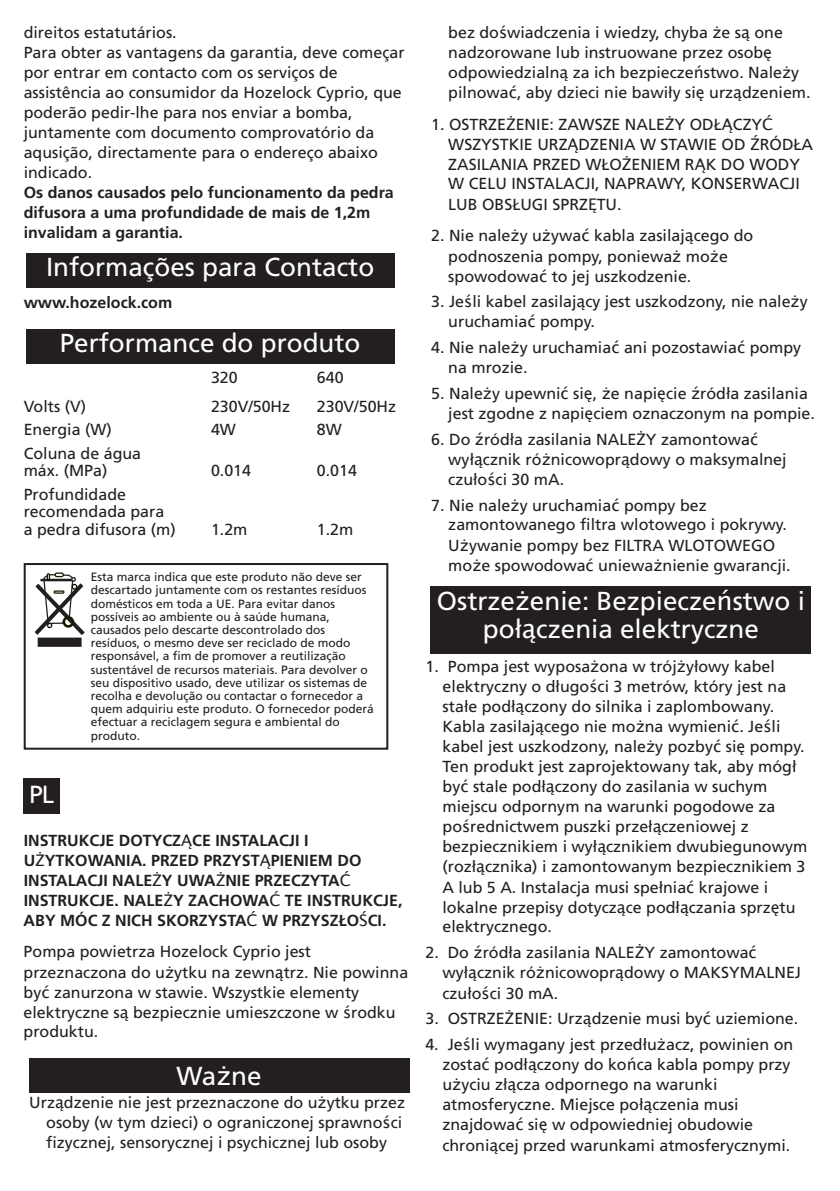
<style>
.page{position:relative;width:840px;height:1191px;background:#fff}
.page>*{position:absolute;margin:0;border:0;box-sizing:border-box;transform-origin:0 0}
.t1{font:26px/28.8px "Frutiger";color:#fff;text-align:center}
.t2{font:24.8px "Frutiger";color:#fff}
.t3{font:16px/20px "Frutiger";color:#231f20}
.t4{font:700 16px/20px "Frutiger";color:#231f20}
.t5{font:12px/13.2px "Frutiger";color:#231f20}
.s1{font-family:"Lucida Grande";font-weight:400}
.s2{font-family:"Lucida Grande"}
</style>
<div class="page">
<div style="left:430px;top:586px;width:380px;height:67px;background:#231f20"></div>
<div style="left:29px;top:1058px;width:380px;height:34px;background:#231f20"></div>
<div style="left:24px;top:778px;width:36px;height:36px;background:#231f20"></div>
<div style="left:54px;top:572px;width:10px;height:5px;border:1px solid #131900;border-radius:2px"></div>
<svg style="left:35px;top:573px;width:50px;height:66px"></svg>
<div style="left:39px;top:639px;width:41px;height:6px;background:#231f20"></div>
<div style="left:38px;top:637px;width:44px;height:10px;border:3px solid #231f20"></div>
<div style="left:24px;top:563px;width:364px;height:186px;border:2px solid #231f20"></div>
<div style="left:26px;top:254px;width:368px;height:34px;background:#231f20"></div>
<div style="left:26px;top:329px;width:368px;height:34px;background:#231f20"></div>
<p class="t3" style="left:24px;top:24px;width:382px">direitos estatutários.<br>Para obter as vantagens da garantia, deve começar por entrar em contacto com os serviços de assistência ao consumidor da Hozelock Cyprio, que poderão pedir-lhe para nos enviar a bomba, juntamente com documento comprovatório da aqusição, directamente para o endereço abaixo indicado.</p>
<p class="t4" style="left:24px;top:184px;width:371px">Os danos causados pelo funcionamento da pedra difusora a uma profundidade de mais de 1,2m invalidam a garantia.</p>
<h1 class="t1" style="left:46px;top:255px;width:329px">Informações para Contacto</h1>
<p class="t4" style="left:24px;top:293px;width:150px">www.hozelock.com</p>
<h1 class="t1" style="left:60px;top:330px;width:302px">Performance do produto</h1>
<p class="t3" style="left:211px;top:369px;width:28px">320</p>
<p class="t3" style="left:317px;top:369px;width:28px">640</p>
<p class="t3" style="left:24px;top:398px;width:64px">Volts (V)</p>
<p class="t3" style="left:211px;top:398px;width:81px">230V/50Hz</p>
<p class="t3" style="left:317px;top:398px;width:81px">230V/50Hz</p>
<p class="t3" style="left:24px;top:421px;width:89px">Energia (W)</p>
<p class="t3" style="left:211px;top:421px;width:26px">4W</p>
<p class="t3" style="left:317px;top:421px;width:26px">8W</p>
<p class="t3" style="left:24px;top:445px;width:119px;line-height:17.6px">Coluna de água máx. (MPa)</p>
<p class="t3" style="left:211px;top:462px;width:42px">0.014</p>
<p class="t3" style="left:317px;top:462px;width:42px">0.014</p>
<p class="t3" style="left:24px;top:486px;width:153px;line-height:17.6px">Profundidade recomendada para a pedra difusora (m)</p>
<p class="t3" style="left:211px;top:520px;width:38px">1.2m</p>
<p class="t3" style="left:317px;top:520px;width:38px">1.2m</p>
<h2 class="t2" style="left:29px;top:784px;width:26px">PL</h2>
<p class="t5" style="left:91px;top:571px;width:284px">Esta marca indica que este produto não deve ser descartado juntamente com os restantes resíduos domésticos em toda a UE. Para evitar danos possíveis ao ambiente ou à saúde humana, causados pelo descarte descontrolado dos resíduos, o mesmo deve ser reciclado de modo responsável, a fim de promover a reutilização sustentável de recursos materiais. Para devolver o seu dispositivo usado, deve utilizar os sistemas de recolha e devolução ou contactar o fornecedor a quem adquiriu este produto. O fornecedor poderá efectuar a reciclagem segura e ambiental do produto.</p>
<p class="t4" style="left:24px;top:831px;width:380px">INSTRUKCJE DOTYCZ<span class="s1">Ą</span>CE INSTALACJI I U<span class="s1">Ż</span>YTKOWANIA. PRZED PRZYST<span class="s1">Ą</span>PIENIEM DO INSTALACJI NALE<span class="s1">Ż</span>Y UWA<span class="s1">Ż</span>NIE PRZECZYTA<span class="s1">Ć </span>INSTRUKCJE. NALE<span class="s1">Ż</span>Y ZACHOWA<span class="s1">Ć</span> TE INSTRUKCJE, ABY MÓC Z NICH SKORZYSTA<span class="s1">Ć</span> W PRZYSZŁO<span class="s1">Ś</span>CI.</p>
<p class="t3" style="left:24px;top:942px;width:386px">Pompa powietrza Hozelock Cyprio jest przeznaczona do u<span class="s2">ż</span>ytku na zewn<span class="s2">ą</span>trz. Nie powinna by<span class="s2">ć</span> zanurzona w stawie. Wszystkie elementy elektryczne s<span class="s2">ą</span> bezpiecznie umieszczone w <span class="s2">ś</span>rodku produktu.</p>
<h1 class="t1" style="left:176px;top:1063px;width:87px">Wa<span class="s2">ż</span>ne</h1>
<p class="t3" style="left:46px;top:1094px;width:360px;text-indent:-17px">Urz<span class="s2">ą</span>dzenie nie jest przeznaczone do u<span class="s2">ż</span>ytku przez osoby (w tym dzieci) o ograniczonej sprawno<span class="s2">ś</span>ci fizycznej, sensorycznej i psychicznej lub osoby</p>
<p class="t3" style="left:448px;top:24px;width:363px">bez do<span class="s2">ś</span>wiadczenia i wiedzy, chyba <span class="s2">ż</span>e s<span class="s2">ą</span> one nadzorowane lub instruowane przez osob<span class="s2">ę </span>odpowiedzialn<span class="s2">ą</span> za ich bezpiecze<span class="s2">ń</span>stwo. Nale<span class="s2">ż</span>y pilnowa<span class="s2">ć</span>, aby dzieci nie bawiły si<span class="s2">ę</span> urz<span class="s2">ą</span>dzeniem.</p>
<p class="t3" style="left:448px;top:115px;width:366px;text-indent:-17px">1. OSTRZE<span class="s2">Ż</span>ENIE: ZAWSZE NALE<span class="s2">Ż</span>Y ODŁ<span class="s2">Ą</span>CZY<span class="s2">Ć </span>WSZYSTKIE URZ<span class="s2">Ą</span>DZENIA W STAWIE OD <span class="s2">Ź</span>RÓDŁA ZASILANIA PRZED WŁO<span class="s2">Ż</span>ENIEM R<span class="s2">Ą</span>K DO WODY W CELU INSTALACJI, NAPRAWY, KONSERWACJI LUB OBSŁUGI SPRZ<span class="s2">Ę</span>TU.</p>
<p class="t3" style="left:448px;top:227px;width:306px;text-indent:-17px">2. Nie nale<span class="s2">ż</span>y u<span class="s2">ż</span>ywa<span class="s2">ć</span> kabla zasilaj<span class="s2">ą</span>cego do podnoszenia pompy, poniewa<span class="s2">ż</span> mo<span class="s2">ż</span>e spowodowa<span class="s2">ć</span> to jej uszkodzenie.</p>
<p class="t3" style="left:448px;top:293px;width:361px;text-indent:-17px">3. Je<span class="s2">ś</span>li kabel zasilaj<span class="s2">ą</span>cy jest uszkodzony, nie nale<span class="s2">ż</span>y uruchamia<span class="s2">ć</span> pompy.</p>
<p class="t3" style="left:448px;top:339px;width:354px;text-indent:-17px">4. Nie nale<span class="s2">ż</span>y uruchamia<span class="s2">ć</span> ani pozostawia<span class="s2">ć</span> pompy na mrozie.</p>
<p class="t3" style="left:448px;top:385px;width:368px;text-indent:-17px">5. Nale<span class="s2">ż</span>y upewni<span class="s2">ć</span> si<span class="s2">ę</span>, <span class="s2">ż</span>e napi<span class="s2">ę</span>cie <span class="s2">ź</span>ródła zasilania jest zgodne z napi<span class="s2">ę</span>ciem oznaczonym na pompie.</p>
<p class="t3" style="left:448px;top:430px;width:339px;text-indent:-17px">6. Do <span class="s2">ź</span>ródła zasilania NALE<span class="s2">Ż</span>Y zamontowa<span class="s2">ć </span>wył<span class="s2">ą</span>cznik ró<span class="s2">ż</span>nicowopr<span class="s2">ą</span>dowy o maksymalnej czuło<span class="s2">ś</span>ci 30 mA.</p>
<p class="t3" style="left:448px;top:496px;width:344px;text-indent:-17px">7. Nie nale<span class="s2">ż</span>y uruchamia<span class="s2">ć</span> pompy bez zamontowanego filtra wlotowego i pokrywy.<br>U<span class="s2">ż</span>ywanie pompy bez FILTRA WLOTOWEGO mo<span class="s2">ż</span>e spowodowa<span class="s2">ć</span> uniewa<span class="s2">ż</span>nienie gwarancji.</p>
<h1 class="t1" style="left:436px;top:588px;width:369px">Ostrze<span class="s2">ż</span>enie: Bezpiecze<span class="s2">ń</span>stwo i poł<span class="s2">ą</span>czenia elektryczne</h1>
<p class="t3" style="left:442px;top:657px;width:366px;text-indent:-17px">1. Pompa jest wyposa<span class="s2">ż</span>ona w trój<span class="s2">ż</span>yłowy kabel elektryczny o długo<span class="s2">ś</span>ci 3 metrów, który jest na stałe podł<span class="s2">ą</span>czony do silnika i zaplombowany.<br>Kabla zasilaj<span class="s2">ą</span>cego nie mo<span class="s2">ż</span>na wymieni<span class="s2">ć</span>. Je<span class="s2">ś</span>li kabel jest uszkodzony, nale<span class="s2">ż</span>y pozby<span class="s2">ć</span> si<span class="s2">ę</span> pompy.<br>Ten produkt jest zaprojektowany tak, aby mógł by<span class="s2">ć</span> stale podł<span class="s2">ą</span>czony do zasilania w suchym miejscu odpornym na warunki pogodowe za po<span class="s2">ś</span>rednictwem puszki przeł<span class="s2">ą</span>czeniowej z bezpiecznikiem i wył<span class="s2">ą</span>cznikiem dwubiegunowym (rozł<span class="s2">ą</span>cznika) i zamontowanym bezpiecznikiem 3<br>A lub 5 A. Instalacja musi spełnia<span class="s2">ć</span> krajowe i lokalne przepisy dotycz<span class="s2">ą</span>ce podł<span class="s2">ą</span>czania sprz<span class="s2">ę</span>tu elektrycznego.</p>
<p class="t3" style="left:442px;top:944px;width:360px;text-indent:-17px">2. Do <span class="s2">ź</span>ródła zasilania NALE<span class="s2">Ż</span>Y zamontowa<span class="s2">ć </span>wył<span class="s2">ą</span>cznik ró<span class="s2">ż</span>nicowopr<span class="s2">ą</span>dowy o MAKSYMALNEJ czuło<span class="s2">ś</span>ci 30 mA.</p>
<p class="t3" style="left:425px;top:1010px;width:374px">3. OSTRZE<span class="s2">Ż</span>ENIE: Urz<span class="s2">ą</span>dzenie musi by<span class="s2">ć</span> uziemione.</p>
<p class="t3" style="left:442px;top:1035px;width:352px;text-indent:-17px">4. Je<span class="s2">ś</span>li wymagany jest przedłu<span class="s2">ż</span>acz, powinien on zosta<span class="s2">ć</span> podł<span class="s2">ą</span>czony do ko<span class="s2">ń</span>ca kabla pompy przy u<span class="s2">ż</span>yciu zł<span class="s2">ą</span>cza odpornego na warunki atmosferyczne. Miejsce poł<span class="s2">ą</span>czenia musi znajdowa<span class="s2">ć</span> si<span class="s2">ę</span> w odpowiedniej obudowie chroni<span class="s2">ą</span>cej przed warunkami atmosferycznymi.</p>
</div>
